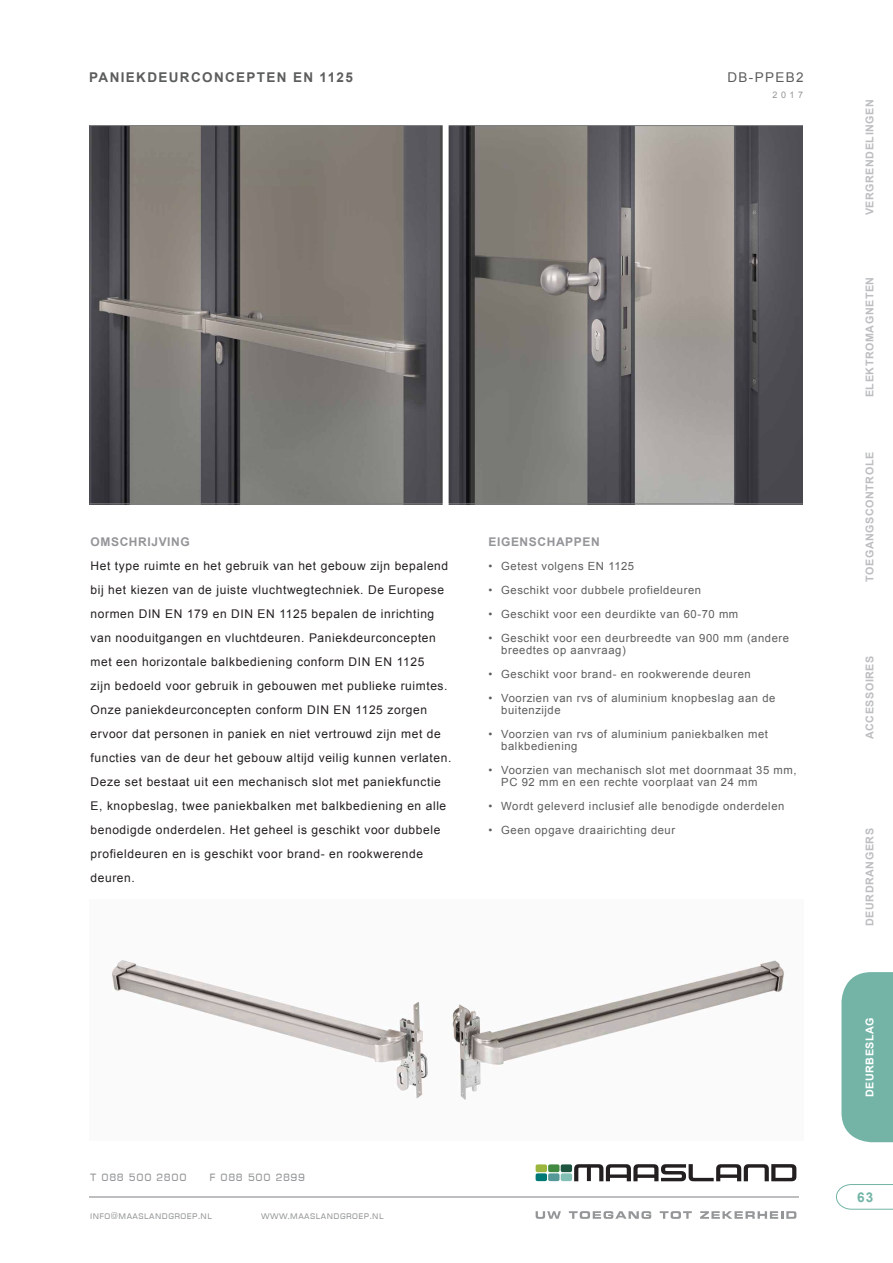
<style>
.page{position:relative;width:893px;height:1263px;background:#fff}
.page>*{position:absolute;margin:0;border:0;box-sizing:border-box;transform-origin:0 0}
.t1{font:700 13.5px "Arial";letter-spacing:.1em;color:#5c5d5d}
.t2{font:13.5px "Arial";letter-spacing:.1em;color:#5c5d5d}
.t3{font:700 13.5px "Arial";color:#73b4a6}
.t4{font:12.75px "Eurostile DCD";letter-spacing:.05em;color:#949698}
.t5{font:12px/24px "Arial";letter-spacing:.05em;color:#231f20}
.t6{font:700 12px "Arial";letter-spacing:.05em;color:#939598}
.t7{font:11.25px/12px "Arial";letter-spacing:.05em;color:#5c5d5d}
.t8{font:700 10.8px "Arial";letter-spacing:.05em;color:#bcbec0}
.t9{font:700 10.8px "Arial";letter-spacing:.05em;color:#fff}
.t10{font:9.75px "Eurostile DCD";letter-spacing:.05em;color:#949698}
.t11{font:9px "Arial";color:#949698}
</style>
<div class="page">
<svg style="left:841px;top:972px;width:52px;height:170px;background:#7bb8ab"></svg>
<hr style="left:89px;top:1196px;width:710px;height:1px;background:#bcbec0">
<svg style="left:536px;top:1211px;width:25px;height:8px"></svg>
<svg style="left:569px;top:1211px;width:82px;height:8px"></svg>
<svg style="left:660px;top:1211px;width:32px;height:8px"></svg>
<svg style="left:700px;top:1211px;width:96px;height:8px"></svg>
<svg style="left:536px;top:1164px;width:260px;height:17px"></svg>
<svg style="left:836px;top:1184px;width:57px;height:26px"></svg>
<img style="left:112px;top:960px;width:672px;height:140px">
<img style="left:89px;top:126px;width:354px;height:377px">
<img style="left:449px;top:126px;width:354px;height:377px">
<hr style="left:89px;top:125px;width:714px;height:1px;background:#7f8181">
<hr style="left:89px;top:503px;width:714px;height:1px;background:#7f8181">
<div style="left:443px;top:121px;width:6px;height:386px;background:#fff"></div>
<p class="t1" style="left:89px;top:68px;width:265px">PANIEKDEURCONCEPTEN EN 1125</p>
<p class="t2" style="left:727px;top:68px;width:78px">DB-PPEB2</p>
<p class="t11" style="left:772px;top:89px;width:32px">2017</p>
<p class="t6" style="left:91px;top:534px;width:101px">OMSCHRIJVING</p>
<p class="t5" style="left:91px;top:554px;width:362px">Het type ruimte en het gebruik van het gebouw zijn bepalend bij het kiezen van de juiste vluchtwegtechniek. De Europese normen DIN EN 179 en DIN EN 1125 bepalen de inrichting van nooduitgangen en vluchtdeuren. Paniekdeurconcepten met een horizontale balkbediening conform DIN EN 1125<br>zijn bedoeld voor gebruik in gebouwen met publieke ruimtes.<br>Onze paniekdeurconcepten conform DIN EN 1125 zorgen ervoor dat personen in paniek en niet vertrouwd zijn met de functies van de deur het gebouw altijd veilig kunnen verlaten.<br>Deze set bestaat uit een mechanisch slot met paniekfunctie E, knopbeslag, twee paniekbalken met balkbediening en alle benodigde onderdelen. Het geheel is geschikt voor dubbele profieldeuren en is geschikt voor brand- en rookwerende deuren.</p>
<p class="t6" style="left:489px;top:534px;width:113px">EIGENSCHAPPEN</p>
<p class="t7" style="left:489px;top:560px;width:147px">• Getest volgens EN 1125</p>
<p class="t7" style="left:489px;top:584px;width:214px">• Geschikt voor dubbele profieldeuren</p>
<p class="t7" style="left:489px;top:608px;width:251px">• Geschikt voor een deurdikte van 60-70 mm</p>
<p class="t7" style="left:501px;top:632px;width:289px;text-indent:-13px">• Geschikt voor een deurbreedte van 900 mm (andere breedtes op aanvraag)</p>
<p class="t7" style="left:489px;top:668px;width:264px">• Geschikt voor brand- en rookwerende deuren</p>
<p class="t7" style="left:501px;top:692px;width:276px;text-indent:-13px">• Voorzien van rvs of aluminium knopbeslag aan de buitenzijde</p>
<p class="t7" style="left:501px;top:728px;width:268px;text-indent:-13px">• Voorzien van rvs of aluminium paniekbalken met balkbediening</p>
<p class="t7" style="left:501px;top:764px;width:297px;text-indent:-13px">• Voorzien van mechanisch slot met doornmaat 35 mm,<br>PC 92 mm en een rechte voorplaat van 24 mm</p>
<p class="t7" style="left:489px;top:800px;width:297px">• Wordt geleverd inclusief alle benodigde onderdelen</p>
<p class="t7" style="left:489px;top:824px;width:188px">• Geen opgave draairichting deur</p>
<p class="t4" style="left:90px;top:1170px;width:98px">t 088 500 2800</p>
<p class="t4" style="left:210px;top:1170px;width:97px">f 088 500 2899</p>
<p class="t10" style="left:90px;top:1210px;width:123px">info@maaslandgroep.nl</p>
<p class="t10" style="left:261px;top:1210px;width:124px">www.maaslandgroep.nl</p>
<p class="t8" style="left:863px;top:215px;width:118px;rotate:-90deg">VERGRENDELINGEN</p>
<p class="t8" style="left:863px;top:397px;width:122px;rotate:-90deg">ELEKTROMAGNETEN</p>
<p class="t8" style="left:863px;top:582px;width:131px;rotate:-90deg">TOEGANGSCONTROLE</p>
<p class="t8" style="left:863px;top:739px;width:85px;rotate:-90deg">ACCESSOIRES</p>
<p class="t8" style="left:863px;top:926px;width:99px;rotate:-90deg">DEURDRANGERS</p>
<p class="t9" style="left:863px;top:1097px;width:82px;rotate:-90deg">DEURBESLAG</p>
<p class="t3" style="left:857px;top:1188px;width:18px">63</p>
</div>
